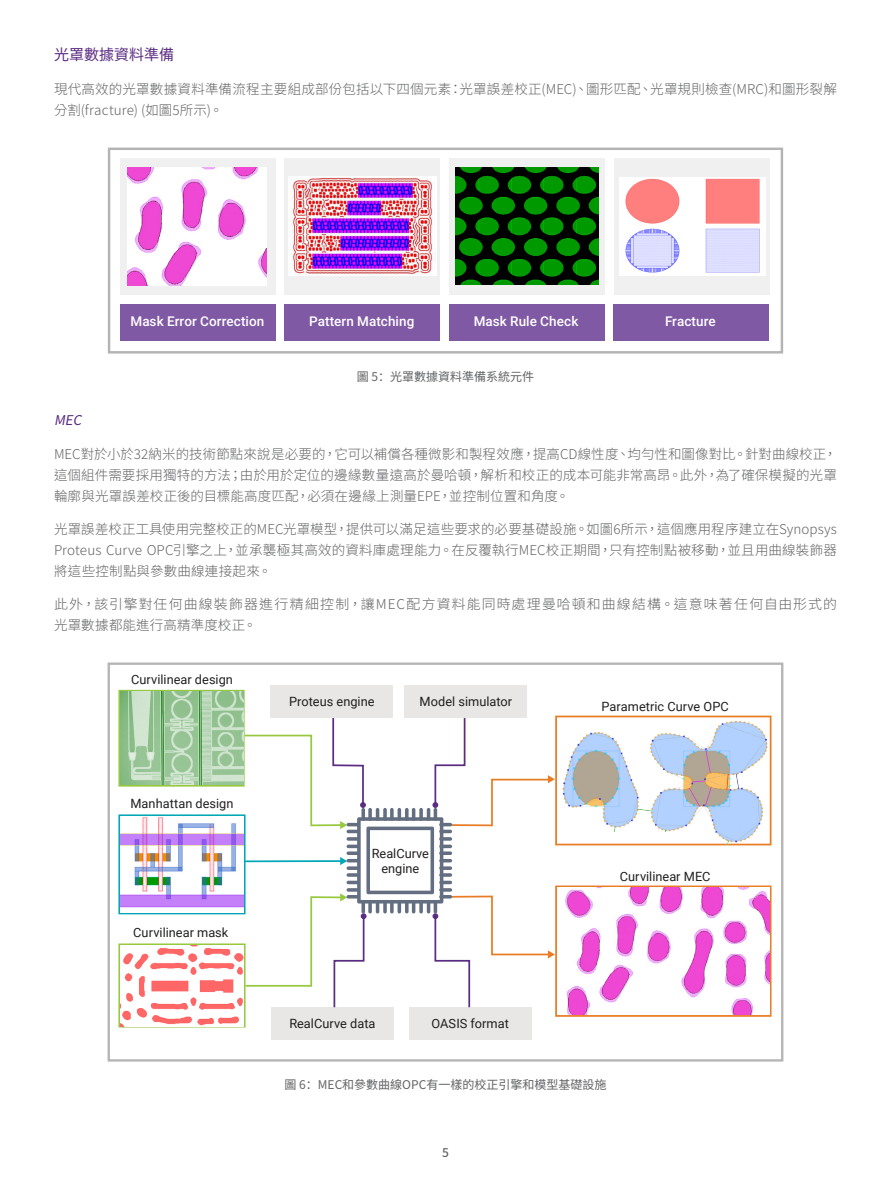
<style>
.page{position:relative;width:891px;height:1188px;background:#fff}
.page>*{position:absolute;margin:0;border:0;box-sizing:border-box;transform-origin:0 0}
.t1{font:15px "Source Han Sans TC";color:#5a2c82}
.t2{font:300 13.5px/21px "Source Han Sans TC";letter-spacing:.02em;color:#636466;text-align:justify}
.t3{font:300 13.5px/21px "Source Han Sans TC";letter-spacing:.08em;color:#636466}
.t4{font:500 13.5px "Roboto";letter-spacing:.005em;color:#fff}
.t5{font:italic 13.5px "Source Han Sans TC";color:#5a2c82}
.t6{font:12.75px "Roboto";color:#221f1f}
.t7{font:12.75px/15.3px "Roboto";color:#231f20;text-align:center}
.t8{font:12px "Source Han Sans TC";color:#636466}
.t9{font:500 12px "Source Han Sans TC";color:#636466}
</style>
<div class="page">
<div style="left:108px;top:148px;width:675px;height:206px;border:2px solid #b3b4b3"></div>
<div style="left:120px;top:158px;width:156px;height:137px;background:#f0f0f0"></div>
<div style="left:285px;top:158px;width:155px;height:137px;background:#f0f0f0"></div>
<div style="left:615px;top:158px;width:155px;height:137px;background:#f0f0f0"></div>
<div style="left:120px;top:304px;width:156px;height:37px;background:#8059a5"></div>
<div style="left:285px;top:304px;width:155px;height:37px;background:#8059a5"></div>
<div style="left:449px;top:304px;width:155px;height:37px;background:#8059a5"></div>
<div style="left:613px;top:304px;width:156px;height:37px;background:#8059a5"></div>
<img style="left:128px;top:168px;width:139px;height:117px">
<img style="left:288px;top:176px;width:149px;height:99px">
<div style="left:449px;top:158px;width:155px;height:137px;background:#f0f0f0"></div>
<img style="left:455px;top:168px;width:143px;height:117px">
<img style="left:619px;top:177px;width:146px;height:99px">
<div style="left:108px;top:663px;width:675px;height:399px;border:2px solid #b3b4b3"></div>
<div style="left:270px;top:685px;width:123px;height:33px;background:#e8e7e5"></div>
<div style="left:404px;top:685px;width:123px;height:33px;background:#e8e7e5"></div>
<div style="left:271px;top:1007px;width:123px;height:33px;background:#e8e7e5"></div>
<div style="left:409px;top:1007px;width:123px;height:33px;background:#e8e7e5"></div>
<div style="left:118px;top:690px;width:127px;height:97px;border:2px solid #96c93e"></div>
<div style="left:555px;top:716px;width:217px;height:129px;border:2px solid #e97d24"></div>
<div style="left:555px;top:886px;width:217px;height:131px;border:2px solid #e97d24"></div>
<div style="left:118px;top:814px;width:128px;height:100px;border:2px solid #00a8b7"></div>
<div style="left:118px;top:943px;width:128px;height:85px;border:2px solid #96c93e"></div>
<img style="left:120px;top:692px;width:123px;height:93px">
<img style="left:120px;top:816px;width:123px;height:96px">
<img style="left:120px;top:945px;width:124px;height:81px">
<img style="left:558px;top:717px;width:212px;height:128px">
<img style="left:558px;top:887px;width:211px;height:128px">
<svg style="left:243px;top:717px;width:312px;height:291px"></svg>
<p class="t1" style="left:54px;top:46px;width:121px">光罩數據資料準備</p>
<p class="t2" style="left:54px;top:79px;width:785px">現代高效的光罩數據資料準備流程主要組成部份包括以下四個元素：光罩誤差校正(MEC)、圖形匹配、光罩規則檢查(MRC)和圖形裂解分割(fracture) (如圖5所示)。</p>
<p class="t4" style="left:131px;top:312px;width:135px">Mask Error Correction</p>
<p class="t4" style="left:309px;top:312px;width:107px">Pattern Matching</p>
<p class="t4" style="left:474px;top:312px;width:106px">Mask Rule Check</p>
<p class="t4" style="left:665px;top:312px;width:52px">Fracture</p>
<p class="t8" style="left:357px;top:370px;width:179px">圖 5：光罩數據資料準備系統元件</p>
<p class="t5" style="left:54px;top:412px;width:36px">MEC</p>
<p class="t2" style="left:54px;top:444px;width:784px">MEC對於小於32納米的技術節點來說是必要的，它可以補償各種微影和製程效應，提高CD線性度、均勻性和圖像對比。針對曲線校正，這個組件需要採用獨特的方法；由於用於定位的邊緣數量遠高於曼哈頓，解析和校正的成本可能非常高昂。此外，為了確保模擬的光罩輪廓與光罩誤差校正後的目標能高度匹配，必須在邊緣上測量EPE，並控制位置和角度。</p>
<p class="t2" style="left:54px;top:519px;width:785px">光罩誤差校正工具使用完整校正的MEC光罩模型，提供可以滿足這些要求的必要基礎設施。如圖6所示，這個應用程序建立在Synopsys Proteus Curve OPC引擎之上，並承襲極其高效的資料庫處理能力。在反覆執行MEC校正期間，只有控制點被移動，並且用曲線裝飾器將這些控制點與參數曲線連接起來。</p>
<p class="t3" style="left:54px;top:594px;width:784px">此外，該引擎對任何曲線裝飾器進行精細控制，讓MEC配方資料能同時處理曼哈頓和曲線結構。這意味著任何自由形式的光罩數據都能進行高精準度校正。</p>
<p class="t6" style="left:131px;top:671px;width:103px">Curvilinear design</p>
<p class="t6" style="left:130px;top:795px;width:105px">Manhattan design</p>
<p class="t6" style="left:133px;top:923px;width:97px">Curvilinear mask</p>
<p class="t7" style="left:289px;top:694px;width:87px">Proteus engine</p>
<p class="t7" style="left:420px;top:694px;width:94px">Model simulator</p>
<p class="t7" style="left:372px;top:846px;width:59px">RealCurve engine</p>
<p class="t7" style="left:289px;top:1015px;width:88px">RealCurve data</p>
<p class="t7" style="left:432px;top:1015px;width:79px">OASIS format</p>
<p class="t6" style="left:601px;top:698px;width:129px">Parametric Curve OPC</p>
<p class="t6" style="left:620px;top:868px;width:92px">Curvilinear MEC</p>
<p class="t8" style="left:285px;top:1078px;width:323px">圖 6：MEC和參數曲線OPC有一樣的校正引擎和模型基礎設施</p>
<p class="t9" style="left:442px;top:1146px;width:8px">5</p>
</div>
